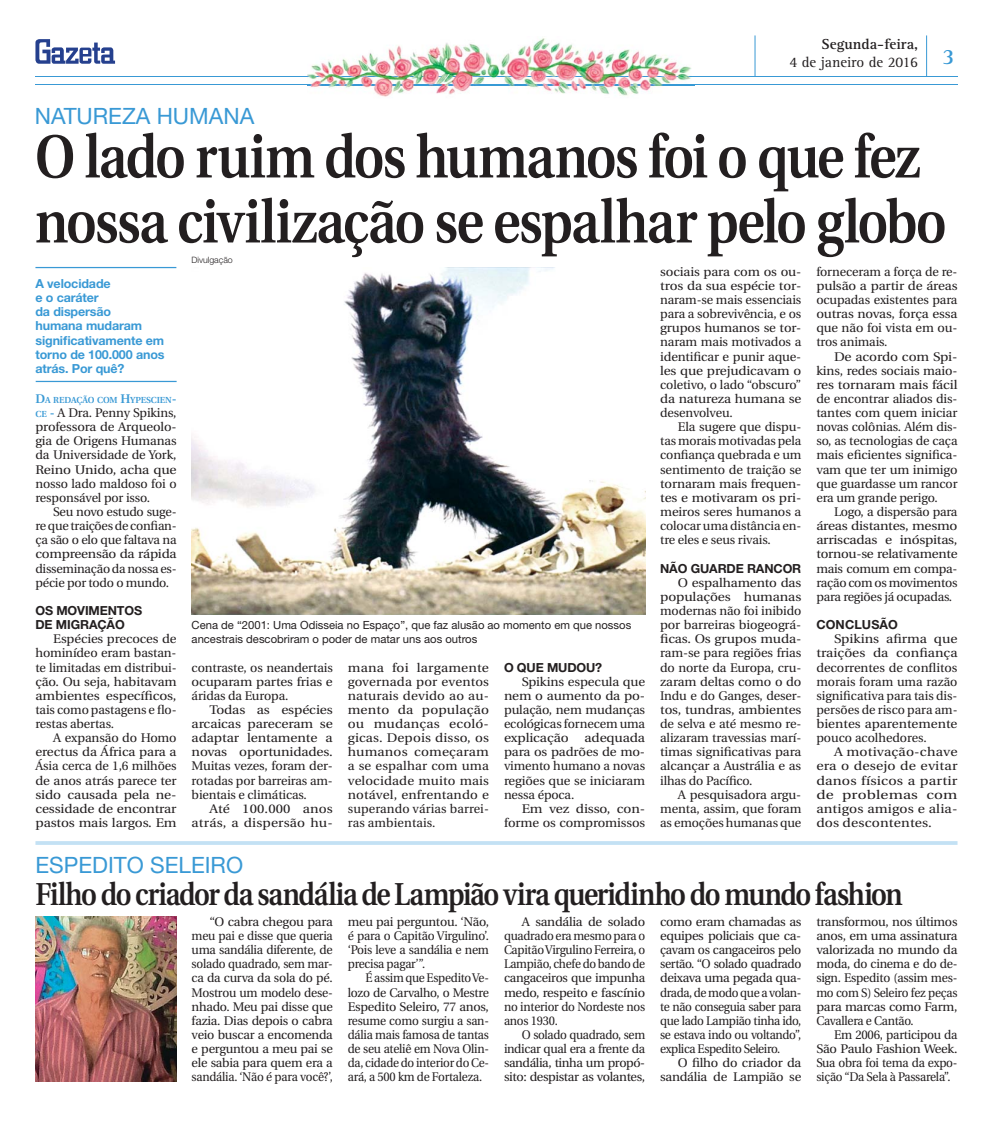
<style>
.page{position:relative;width:993px;height:1124px;background:#fff}
.page>*{position:absolute;margin:0;border:0;box-sizing:border-box;transform-origin:0 0}
.t1{font:600 60.5px/65px "Utopia";letter-spacing:-.03em;color:#231f20;scale:.87 1}
.t2{font:600 31.62px "Utopia";letter-spacing:-.045em;color:#231f20;scale:.86 1}
.t3{font:22.5px "Helvetica Neue";color:#3999d5}
.t4{font:700 22.5px "Rotis Serif";color:#3999d5}
.t5{font:15px "Rotis Serif";color:#231f20}
.t6{font:700 15px "Rotis Serif";color:#231f20}
.t7{font:12.5px/14.1px "Utopia";letter-spacing:-.01em;color:#231f20;text-align:justify}
.t8{font:12.5px/14.1px "Utopia";letter-spacing:-.01em;color:#231f20;text-align:justify;scale:1.1 1}
.t9{font:12.5px/14.1px "Utopia";letter-spacing:-.01em;color:#231f20;text-align:justify;scale:1.07 1}
.t10{font:12.5px/14.1px "Utopia";letter-spacing:-.01em;color:#231f20;text-align:justify;scale:1.05 1}
.t11{font:12.5px/14.1px "Utopia";letter-spacing:-.01em;color:#231f20;text-align:justify;scale:1.06 1}
.t12{font:12.5px/14.1px "Utopia";letter-spacing:-.01em;color:#231f20;text-align:justify;scale:.93 1}
.t13{font:12.5px/14.1px "Utopia";letter-spacing:-.01em;color:#231f20;text-align:justify;scale:1.12 1}
.t14{font:700 12.5px/14.1px "Helvetica Neue";letter-spacing:-.01em;color:#3999d5}
.t15{font:12.5px/14.1px "Utopia";letter-spacing:-.01em;color:#231f20;text-align:justify;scale:.94 1}
.t16{font:12.5px/14.1px "Utopia";letter-spacing:-.01em;color:#231f20;text-align:justify;scale:.96 1}
.t17{font:700 12.5px/14.1px "Helvetica Neue";letter-spacing:-.01em;color:#231f20}
.t18{font:12.5px/14.1px "Utopia";letter-spacing:.01em;color:#231f20;text-align:right;scale:1.1 1}
.t19{font:700 12.5px "Helvetica Neue";letter-spacing:.01em;color:#231f20}
.t20{font:11.25px/14.1px "Helvetica Neue";color:#231f20}
.t21{font:600 8.75px "Utopia";letter-spacing:-.015em;color:#3999d5}
.t22{font:300 8.75px "Helvetica Neue";color:#231f20}
.s1{font-size:12.5px}
.s2{font-weight:600;font-size:8.75px;color:#3999d5}
.s3{font-weight:600;color:#3999d5}
</style>
<div class="page">
<hr style="left:35px;top:84px;width:922px;height:1px;background:#3999d5">
<hr style="left:35px;top:76px;width:922px;height:1px;background:#3999d5">
<hr style="left:925px;top:35px;width:1px;height:41px;background:#3999d5">
<svg style="left:35px;top:39px;width:80px;height:25px"></svg>
<hr style="left:754px;top:35px;width:1px;height:42px;background:#3999d5">
<hr style="left:35px;top:267px;width:141px;height:1px;background:#3999d5">
<hr style="left:36px;top:381px;width:140px;height:1px;background:#3999d5">
<hr style="left:35px;top:841px;width:922px;height:3px;background:#c3e1f4">
<img style="left:307px;top:38px;width:387px;height:59px">
<img style="left:307px;top:84px;width:387px;height:1px">
<img style="left:307px;top:76px;width:387px;height:1px">
<img style="left:191px;top:267px;width:454px;height:348px">
<img style="left:35px;top:916px;width:141px;height:165px">
<p class="t6" style="left:821px;top:39px;width:98px">Segunda-feira,</p>
<p class="t5" style="left:789px;top:57px;width:130px">4 de janeiro de 2016</p>
<h3 class="t4" style="left:941px;top:49px;width:14px">3</h3>
<h3 class="t3" style="left:35px;top:108px;width:221px">NATUREZA HUMANA</h3>
<h1 class="t1" style="left:35px;top:130px;width:1048px">O lado ruim dos humanos foi o que fez nossa civilização se espalhar pelo globo</h1>
<p class="t22" style="left:191px;top:257px;width:43px">Divulgação</p>
<p class="t7" style="left:816px;top:265px;width:143px">forneceram a força de re&shy;pulsão a partir de áreas ocupadas existentes para outras novas, força essa que não foi vista em ou&shy;tros animais.</p>
<p class="t8" style="left:816px;top:350px;width:130px;text-indent:18px">De acordo com Spi&shy;kins, redes sociais maio&shy;res tornaram mais fácil de encontrar aliados dis&shy;tantes com quem iniciar novas colônias. Além dis&shy;so, as tecnologias de caça mais eficientes significa&shy;vam que ter um inimigo que guardasse um rancor era um grande perigo.</p>
<p class="t7" style="left:816px;top:505px;width:143px;text-indent:18px">Logo, a dispersão para áreas distantes, mesmo arriscadas e inóspitas, tornou-se relativamente mais comum em compa&shy;ração com os movimentos para regiões já ocupadas.</p>
<p class="t19" style="left:816px;top:620px;width:83px">CONCLUSÃO</p>
<p class="t8" style="left:816px;top:633px;width:130px;text-indent:18px">Spikins afirma que traições da confiança decorrentes de conflitos morais foram uma razão significativa para tais dis&shy;persões de risco para am&shy;bientes aparentemente pouco acolhedores.</p>
<p class="t13" style="left:816px;top:746px;width:127px;text-indent:18px">A motivação-chave era o desejo de evitar danos físicos a partir de problemas com antigos amigos e alia&shy;dos descontentes.</p>
<p class="t11" style="left:660px;top:265px;width:135px">sociais para com os ou&shy;tros da sua espécie tor&shy;naram-se mais essenciais para a sobrevivência, e os grupos humanos se tor&shy;naram mais motivados a identificar e punir aque&shy;les que prejudicavam o coletivo, o lado “obscuro” da natureza humana se desenvolveu.</p>
<p class="t7" style="left:660px;top:421px;width:143px;text-indent:18px">Ela sugere que dispu&shy;tas morais motivadas pela confiança quebrada e um sentimento de traição se tornaram mais frequen&shy;tes e motivaram os pri&shy;meiros seres humanos a colocar uma distância en&shy;tre eles e seus rivais.</p>
<p class="t17" style="left:660px;top:562px;width:143px">NÃO GUARDE RANCOR</p>
<p class="t9" style="left:660px;top:576px;width:133px;text-indent:18px">O espalhamento das populações humanas modernas não foi inibido por barreiras biogeográ&shy;ficas. Os grupos muda&shy;ram-se para regiões frias do norte da Europa, cru&shy;zaram deltas como o do Indu e do Ganges, deser&shy;tos, tundras, ambientes de selva e até mesmo re&shy;alizaram travessias marí&shy;timas significativas para alcançar a Austrália e as ilhas do Pacífico.</p>
<p class="t7" style="left:660px;top:788px;width:143px;text-indent:18px">A pesquisadora argu&shy;menta, assim, que foram as emoções humanas que</p>
<p class="t14" style="left:35px;top:277px;width:131px">A velocidade<br>e o caráter<br>da dispersão<br>humana mudaram significativamente em torno de 100.000 anos atrás. Por quê?</p>
<p class="t21" style="left:35px;top:397px;width:143px"><span class="s1">D</span>A REDAÇÃO COM <span class="s1">H</span>YPESCIEN<span class="s1">-</span></p>
<p class="t7" style="left:35px;top:407px;width:143px"><span class="s2">CE</span> <span class="s3">-</span> A Dra. Penny Spikins, professora de Arqueolo&shy;gia de Origens Humanas da Universidade de York, Reino Unido, acha que nosso lado maldoso foi o responsável por isso.</p>
<p class="t7" style="left:35px;top:505px;width:143px;text-indent:18px">Seu novo estudo suge&shy;re que traições de confian&shy;ça são o elo que faltava na compreensão da rápida disseminação da nossa es&shy;pécie por todo o mundo.</p>
<p class="t17" style="left:35px;top:604px;width:108px">OS MOVIMENTOS<br>DE MIGRAÇÃO</p>
<p class="t10" style="left:35px;top:633px;width:136px;text-indent:18px">Espécies precoces de hominídeo eram bastan&shy;te limitadas em distribui&shy;ção. Ou seja, habitavam ambientes específicos, tais como pastagens e flo&shy;restas abertas.</p>
<p class="t7" style="left:35px;top:731px;width:143px;text-indent:18px">A expansão do Homo erectus da África para a Ásia cerca de 1,6 milhões de anos atrás parece ter sido causada pela ne&shy;cessidade de encontrar pastos mais largos. Em</p>
<p class="t20" style="left:191px;top:619px;width:441px">Cena de “2001: Uma Odisseia no Espaço”, que faz alusão ao momento em que nossos ancestrais descobriram o poder de matar uns aos outros</p>
<p class="t8" style="left:348px;top:661px;width:130px">mana foi largamente governada por eventos naturais devido ao au&shy;mento da população ou mudanças ecoló&shy;gicas. Depois disso, os humanos começaram a se espalhar com uma velocidade muito mais notável, enfrentando e superando várias barrei&shy;ras ambientais.</p>
<p class="t17" style="left:504px;top:661px;width:100px">O QUE MUDOU?</p>
<p class="t7" style="left:191px;top:661px;width:143px">contraste, os neandertais ocuparam partes frias e áridas da Europa.</p>
<p class="t8" style="left:191px;top:703px;width:130px;text-indent:18px">Todas as espécies arcaicas pareceram se adaptar lentamente a novas oportunidades.<br>Muitas vezes, foram der&shy;rotadas por barreiras am&shy;bientais e climáticas.</p>
<p class="t18" style="left:191px;top:802px;width:130px">Até 100.000 anos atrás, a dispersão hu-</p>
<p class="t10" style="left:504px;top:675px;width:136px;text-indent:18px">Spikins especula que nem o aumento da po&shy;pulação, nem mudanças ecológicas fornecem uma explicação</p>
<p class="t8" style="left:504px;top:731px;width:130px;text-indent:80px">adequada para os padrões de mo&shy;vimento humano a novas regiões que se iniciaram nessa época.</p>
<p class="t8" style="left:504px;top:802px;width:130px;text-align:right">Em vez disso, con&shy;forme os compromissos</p>
<h3 class="t3" style="left:35px;top:856px;width:209px">ESPEDITO SELEIRO</h3>
<h2 class="t2" style="left:35px;top:881px;width:1009px">Filho do criador da sandália de Lampião vira queridinho do mundo fashion</h2>
<p class="t7" style="left:191px;top:915px;width:143px;text-indent:18px">“O cabra chegou para meu pai e disse que queria uma sandália diferente, de solado quadrado, sem mar&shy;ca da curva da sola do pé.<br>Mostrou um modelo dese&shy;nhado. Meu pai disse que fazia. Dias depois o cabra veio buscar a encomenda e perguntou a meu pai se ele sabia para quem era a sandália. ‘Não é para você?’,</p>
<p class="t7" style="left:348px;top:915px;width:143px">meu pai perguntou. ‘Não, é para o Capitão Virgulino’. ‘Pois leve a sandália e nem precisa pagar’”.</p>
<p class="t12" style="left:348px;top:972px;width:153px;text-indent:18px">É assim que Espedito Ve&shy;lozo de Carvalho, o Mestre Espedito Seleiro, 77 anos, resume como surgiu a san&shy;dália mais famosa de tantas de seu ateliê em Nova Olin&shy;da, cidade do interior do Ce&shy;ará, a 500 km de Fortaleza.</p>
<p class="t7" style="left:504px;top:915px;width:143px;text-indent:18px">A sandália de solado quadrado era mesmo para o Capitão Virgulino Ferreira, o Lampião, chefe do bando de cangaceiros que impunha medo, respeito e fascínio no interior do Nordeste nos anos 1930.</p>
<p class="t15" style="left:504px;top:1028px;width:152px;text-indent:18px">O solado quadrado, sem indicar qual era a frente da sandália, tinha um propó&shy;sito: despistar as volantes,</p>
<p class="t7" style="left:660px;top:915px;width:143px">como eram chamadas as equipes policiais que ca&shy;çavam os cangaceiros pelo sertão. “O solado quadrado deixava uma pegada qua&shy;drada, de modo que a volan&shy;te não conseguia saber para que lado Lampião tinha ido, se estava indo ou voltando”, explica Espedito Seleiro.</p>
<p class="t7" style="left:660px;top:1056px;width:143px;text-align:right">O filho do criador da sandália de Lampião se</p>
<p class="t7" style="left:816px;top:915px;width:143px">transformou, nos últimos anos, em uma assinatura valorizada no mundo da moda, do cinema e do de&shy;sign. Espedito (assim mes&shy;mo com S) Seleiro fez peças para marcas como Farm, Cavallera e Cantão.</p>
<p class="t16" style="left:816px;top:1028px;width:148px;text-indent:18px">Em 2006, participou da São Paulo Fashion Week.<br>Sua obra foi tema da expo&shy;sição “Da Sela à Passarela”.</p>
</div>
